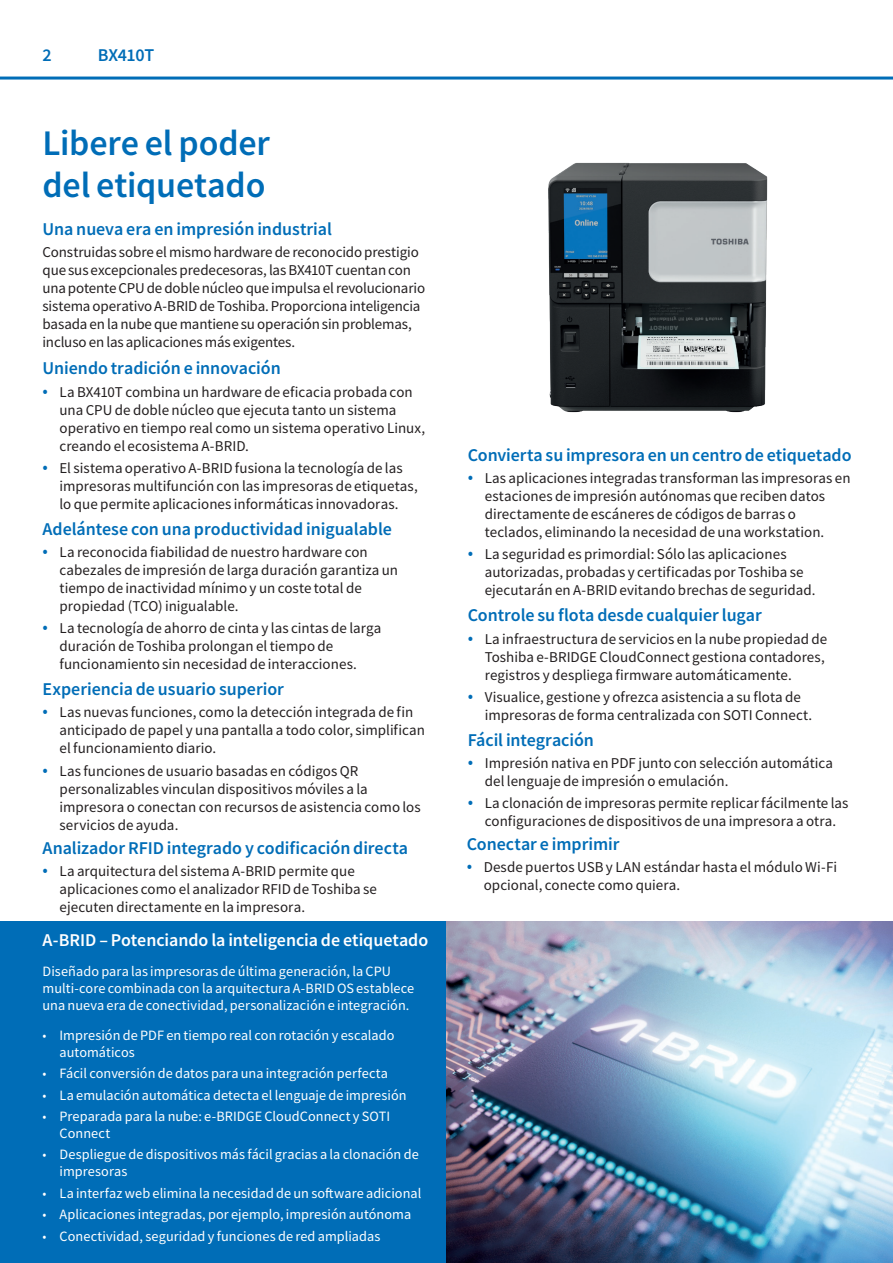
<style>
.page{position:relative;width:893px;height:1263px;background:#fff}
.page>*{position:absolute;margin:0;border:0;box-sizing:border-box;transform-origin:0 0}
.t1{font:500 36px/42px "Toshiba Sans";letter-spacing:-.005em;color:#006db7}
.t2{font:500 18px "Toshiba Sans";letter-spacing:-.005em;color:#006db7}
.t3{font:500 18px "Toshiba Sans";letter-spacing:-.005em;color:#fff}
.t4{font:15px/18px "Toshiba Sans";color:#231f20}
.t5{font:14.25px/17.1px "Toshiba Sans";letter-spacing:.005em;color:#fff}
.s1{font-weight:300;font-size:19.5px;color:#006db7}
.s2{font-weight:300}
</style>
<div class="page">
<hr style="left:0;top:77px;width:893px;height:3px;background:#006db7">
<div style="left:0;top:921px;width:446px;height:342px;background:#006db7"></div>
<img style="left:548px;top:162px;width:220px;height:251px">
<img style="left:446px;top:921px;width:447px;height:342px">
<p class="t2" style="left:43px;top:43px;width:11px">2</p>
<p class="t2" style="left:98px;top:43px;width:58px">BX410T</p>
<h1 class="t1" style="left:43px;top:121px;width:229px">Libere el poder del etiquetado</h1>
<p class="t2" style="left:43px;top:217px;width:291px">Una nueva era en impresión industrial</p>
<p class="t4" style="left:43px;top:243px;width:384px">Construidas sobre el mismo hardware de reconocido prestigio que sus excepcionales predecesoras, las BX410T cuentan con una potente CPU de doble núcleo que impulsa el revolucionario sistema operativo A-BRID de Toshiba. Proporciona inteligencia basada en la nube que mantiene su operación sin problemas, incluso en las aplicaciones más exigentes.</p>
<p class="t2" style="left:43px;top:356px;width:240px">Uniendo tradición e innovación</p>
<p class="t4" style="left:60px;top:382px;width:367px;text-indent:-17px"><span class="s1">•</span> La BX410T combina un hardware de eficacia probada con una CPU de doble núcleo que ejecuta tanto un sistema operativo en tiempo real como un sistema operativo Linux, creando el ecosistema A-BRID.</p>
<p class="t4" style="left:60px;top:459px;width:360px;text-indent:-17px"><span class="s1">•</span> El sistema operativo A-BRID fusiona la tecnología de las impresoras multifunción con las impresoras de etiquetas, lo que permite aplicaciones informáticas innovadoras.</p>
<p class="t2" style="left:43px;top:517px;width:351px">Adelántese con una productividad inigualable</p>
<p class="t4" style="left:60px;top:543px;width:340px;text-indent:-17px"><span class="s1">•</span> La reconocida fiabilidad de nuestro hardware con cabezales de impresión de larga duración garantiza un tiempo de inactividad mínimo y un coste total de propiedad (TCO) inigualable.</p>
<p class="t4" style="left:60px;top:619px;width:323px;text-indent:-17px"><span class="s1">•</span> La tecnología de ahorro de cinta y las cintas de larga duración de Toshiba prolongan el tiempo de funcionamiento sin necesidad de interacciones.</p>
<p class="t2" style="left:43px;top:677px;width:243px">Experiencia de usuario superior</p>
<p class="t4" style="left:60px;top:703px;width:367px;text-indent:-17px"><span class="s1">•</span> Las nuevas funciones, como la detección integrada de fin anticipado de papel y una pantalla a todo color, simplifican el funcionamiento diario.</p>
<p class="t4" style="left:60px;top:761px;width:363px;text-indent:-17px"><span class="s1">•</span> Las funciones de usuario basadas en códigos QR personalizables vinculan dispositivos móviles a la impresora o conectan con recursos de asistencia como los servicios de ayuda.</p>
<p class="t2" style="left:43px;top:836px;width:367px">Analizador RFID integrado y codificación directa</p>
<p class="t4" style="left:60px;top:862px;width:319px;text-indent:-17px"><span class="s1">•</span> La arquitectura del sistema A-BRID permite que aplicaciones como el analizador RFID de Toshiba se ejecuten directamente en la impresora.</p>
<p class="t3" style="left:43px;top:928px;width:387px">A-BRID – Potenciando la inteligencia de etiquetado</p>
<p class="t5" style="left:43px;top:962px;width:373px">Diseñado para las impresoras de última generación, la CPU multi-core combinada con la arquitectura A-BRID OS establece una nueva era de conectividad, personalización e integración.</p>
<p class="t5" style="left:60px;top:1026px;width:337px;text-indent:-17px"><span class="s2">•</span> Impresión de PDF en tiempo real con rotación y escalado automáticos</p>
<p class="t5" style="left:43px;top:1065px;width:347px"><span class="s2">•</span> Fácil conversión de datos para una integración perfecta</p>
<p class="t5" style="left:43px;top:1086px;width:366px"><span class="s2">•</span> La emulación automática detecta el lenguaje de impresión</p>
<p class="t5" style="left:60px;top:1107px;width:332px;text-indent:-17px"><span class="s2">•</span> Preparada para la nube: e-BRIDGE CloudConnect y SOTI<br>Connect</p>
<p class="t5" style="left:60px;top:1146px;width:361px;text-indent:-17px"><span class="s2">•</span> Despliegue de dispositivos más fácil gracias a la clonación de impresoras</p>
<p class="t5" style="left:43px;top:1184px;width:380px"><span class="s2">•</span> La interfaz web elimina la necesidad de un software adicional</p>
<p class="t5" style="left:43px;top:1206px;width:370px"><span class="s2">•</span> Aplicaciones integradas, por ejemplo, impresión autónoma</p>
<p class="t5" style="left:43px;top:1228px;width:339px"><span class="s2">•</span> Conectividad, seguridad y funciones de red ampliadas</p>
<p class="t2" style="left:468px;top:443px;width:385px">Convierta su impresora en un centro de etiquetado</p>
<p class="t4" style="left:485px;top:469px;width:367px;text-indent:-17px"><span class="s1">•</span> Las aplicaciones integradas transforman las impresoras en estaciones de impresión autónomas que reciben datos directamente de escáneres de códigos de barras o teclados, eliminando la necesidad de una workstation.</p>
<p class="t4" style="left:485px;top:545px;width:332px;text-indent:-17px"><span class="s1">•</span> La seguridad es primordial: Sólo las aplicaciones autorizadas, probadas y certificadas por Toshiba se ejecutarán en A-BRID evitando brechas de seguridad.</p>
<p class="t2" style="left:468px;top:603px;width:296px">Controle su flota desde cualquier lugar</p>
<p class="t4" style="left:485px;top:629px;width:344px;text-indent:-17px"><span class="s1">•</span> La infraestructura de servicios en la nube propiedad de<br>Toshiba e-BRIDGE CloudConnect gestiona contadores, registros y despliega firmware automáticamente.</p>
<p class="t4" style="left:485px;top:688px;width:329px;text-indent:-17px"><span class="s1">•</span> Visualice, gestione y ofrezca asistencia a su flota de impresoras de forma centralizada con SOTI Connect.</p>
<p class="t2" style="left:468px;top:728px;width:128px">Fácil integración</p>
<p class="t4" style="left:485px;top:754px;width:350px;text-indent:-17px"><span class="s1">•</span> Impresión nativa en PDF junto con selección automática del lenguaje de impresión o emulación.</p>
<p class="t4" style="left:468px;top:794px;width:382px;text-align:center"><span class="s1">•</span> La clonación de impresoras permite replicar fácilmente las configuraciones de dispositivos de una impresora a otra.</p>
<p class="t2" style="left:467px;top:832px;width:154px">Conectar e imprimir</p>
<p class="t4" style="left:484px;top:858px;width:355px;text-indent:-17px"><span class="s1">•</span> Desde puertos USB y LAN estándar hasta el módulo Wi-Fi opcional, conecte como quiera.</p>
</div>
